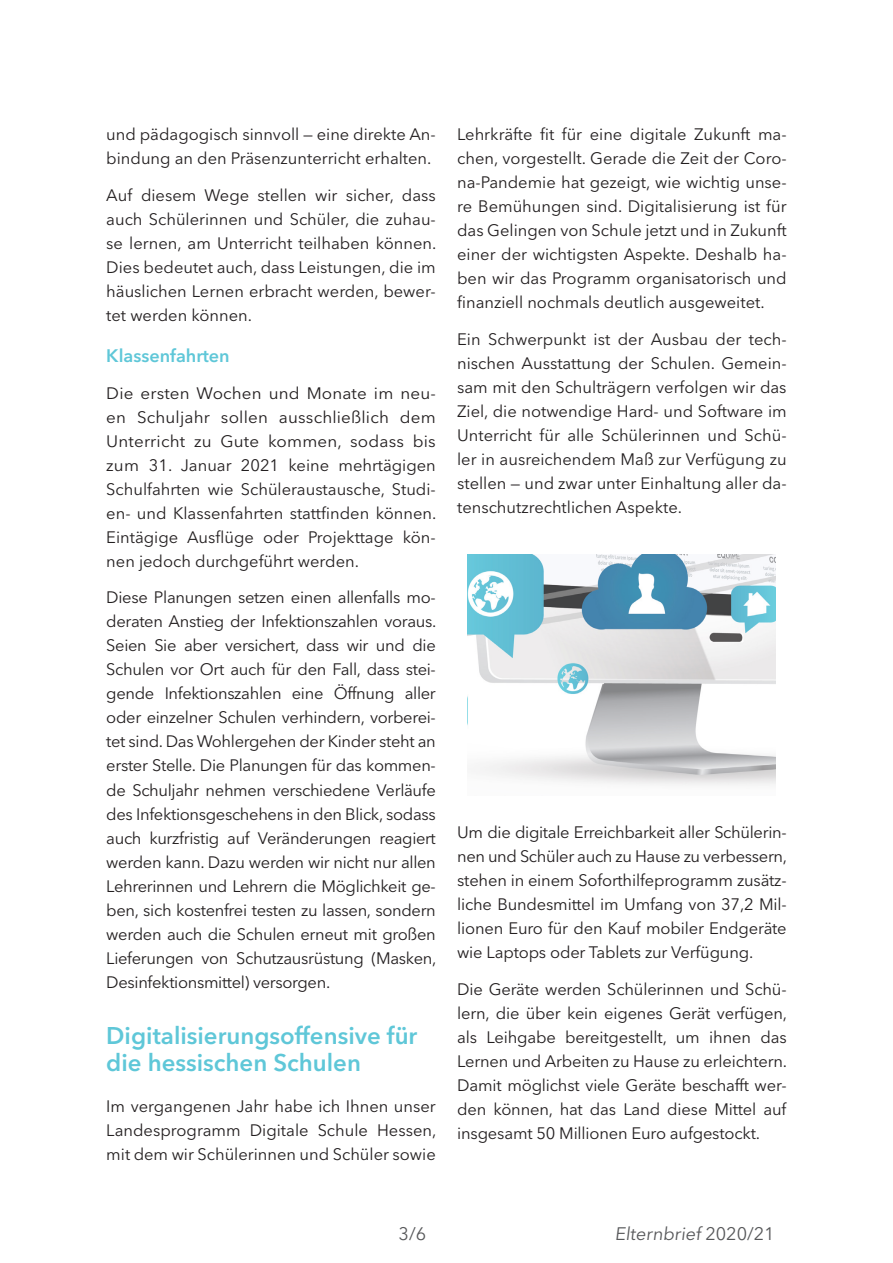
<style>
.page{position:relative;width:893px;height:1263px;background:#fff}
.page>*{position:absolute;margin:0;border:0;box-sizing:border-box;transform-origin:0 0}
.t1{font:600 24px/27px "Avenir Next LT Pro";color:#5fc7d8}
.t2{font:18px "Avenir Next LT Pro";color:#57585a}
.t3{font:600 18px "Avenir Next LT Pro";color:#5fc7d8}
.t4{font:16.5px/24px "Avenir Next LT Pro";color:#231f20;text-align:justify}
</style>
<div class="page">
<img style="left:468px;top:554px;width:308px;height:231px">
<p class="t4" style="left:106px;top:122px;width:331px">und pädagogisch sinnvoll — eine direkte An&shy;bindung an den Präsenzunterricht erhalten.</p>
<p class="t4" style="left:106px;top:183px;width:332px">Auf diesem Wege stellen wir sicher, dass auch Schülerinnen und Schüler, die zuhau&shy;se lernen, am Unterricht teilhaben können.<br>Dies bedeutet auch, dass Leistungen, die im häuslichen Lernen erbracht werden, bewer&shy;tet werden können.</p>
<p class="t3" style="left:106px;top:345px;width:125px">Klassenfahrten</p>
<p class="t4" style="left:106px;top:381px;width:332px">Die ersten Wochen und Monate im neu&shy;en Schuljahr sollen ausschließlich dem Unterricht zu Gute kommen, sodass bis zum 31. Januar 2021 keine mehrtägigen Schulfahrten wie Schüleraustausche, Studi&shy;en- und Klassenfahrten stattfinden können.<br>Eintägige Ausflüge oder Projekttage kön&shy;nen jedoch durchgeführt werden.</p>
<p class="t4" style="left:106px;top:586px;width:332px">Diese Planungen setzen einen allenfalls mo&shy;deraten Anstieg der Infektionszahlen voraus.<br>Seien Sie aber versichert, dass wir und die Schulen vor Ort auch für den Fall, dass stei&shy;gende Infektionszahlen eine Öffnung aller oder einzelner Schulen verhindern, vorberei&shy;tet sind. Das Wohlergehen der Kinder steht an erster Stelle. Die Planungen für das kommen&shy;de Schuljahr nehmen verschiedene Verläufe des Infektionsgeschehens in den Blick, sodass auch kurzfristig auf Veränderungen reagiert werden kann. Dazu werden wir nicht nur allen Lehrerinnen und Lehrern die Möglichkeit ge&shy;ben, sich kostenfrei testen zu lassen, sondern werden auch die Schulen erneut mit großen Lieferungen von Schutzausrüstung (Masken, Desinfektionsmittel) versorgen.</p>
<h1 class="t1" style="left:106px;top:1022px;width:313px">Digitalisierungsoffensive für die hessischen Schulen</h1>
<p class="t4" style="left:106px;top:1094px;width:332px">Im vergangenen Jahr habe ich Ihnen unser Landesprogramm Digitale Schule Hessen, mit dem wir Schülerinnen und Schüler sowie</p>
<p class="t4" style="left:457px;top:122px;width:331px">Lehrkräfte fit für eine digitale Zukunft ma&shy;chen, vorgestellt. Gerade die Zeit der Coro&shy;na-Pandemie hat gezeigt, wie wichtig unse&shy;re Bemühungen sind. Digitalisierung ist für das Gelingen von Schule jetzt und in Zukunft einer der wichtigsten Aspekte. Deshalb ha&shy;ben wir das Programm organisatorisch und finanziell nochmals deutlich ausgeweitet.</p>
<p class="t4" style="left:457px;top:327px;width:331px">Ein Schwerpunkt ist der Ausbau der tech&shy;nischen Ausstattung der Schulen. Gemein&shy;sam mit den Schulträgern verfolgen wir das Ziel, die notwendige Hard- und Software im Unterricht für alle Schülerinnen und Schü&shy;ler in ausreichendem Maß zur Verfügung zu stellen — und zwar unter Einhaltung aller da&shy;tenschutzrechtlichen Aspekte.</p>
<p class="t4" style="left:457px;top:820px;width:332px">Um die digitale Erreichbarkeit aller Schülerin&shy;nen und Schüler auch zu Hause zu verbessern, stehen in einem Soforthilfeprogramm zusätz&shy;liche Bundesmittel im Umfang von 37,2 Mil&shy;lionen Euro für den Kauf mobiler Endgeräte wie Laptops oder Tablets zur Verfügung.</p>
<p class="t4" style="left:457px;top:977px;width:332px">Die Geräte werden Schülerinnen und Schü&shy;lern, die über kein eigenes Gerät verfügen, als Leihgabe bereitgestellt, um ihnen das Lernen und Arbeiten zu Hause zu erleichtern.<br>Damit möglichst viele Geräte beschafft wer&shy;den können, hat das Land diese Mittel auf insgesamt 50 Millionen Euro aufgestockt.</p>
<p class="t2" style="left:399px;top:1223px;width:29px">3/6</p>
<p class="t2" style="left:615px;top:1223px;width:161px">Elternbrief 2020/21</p>
</div>
